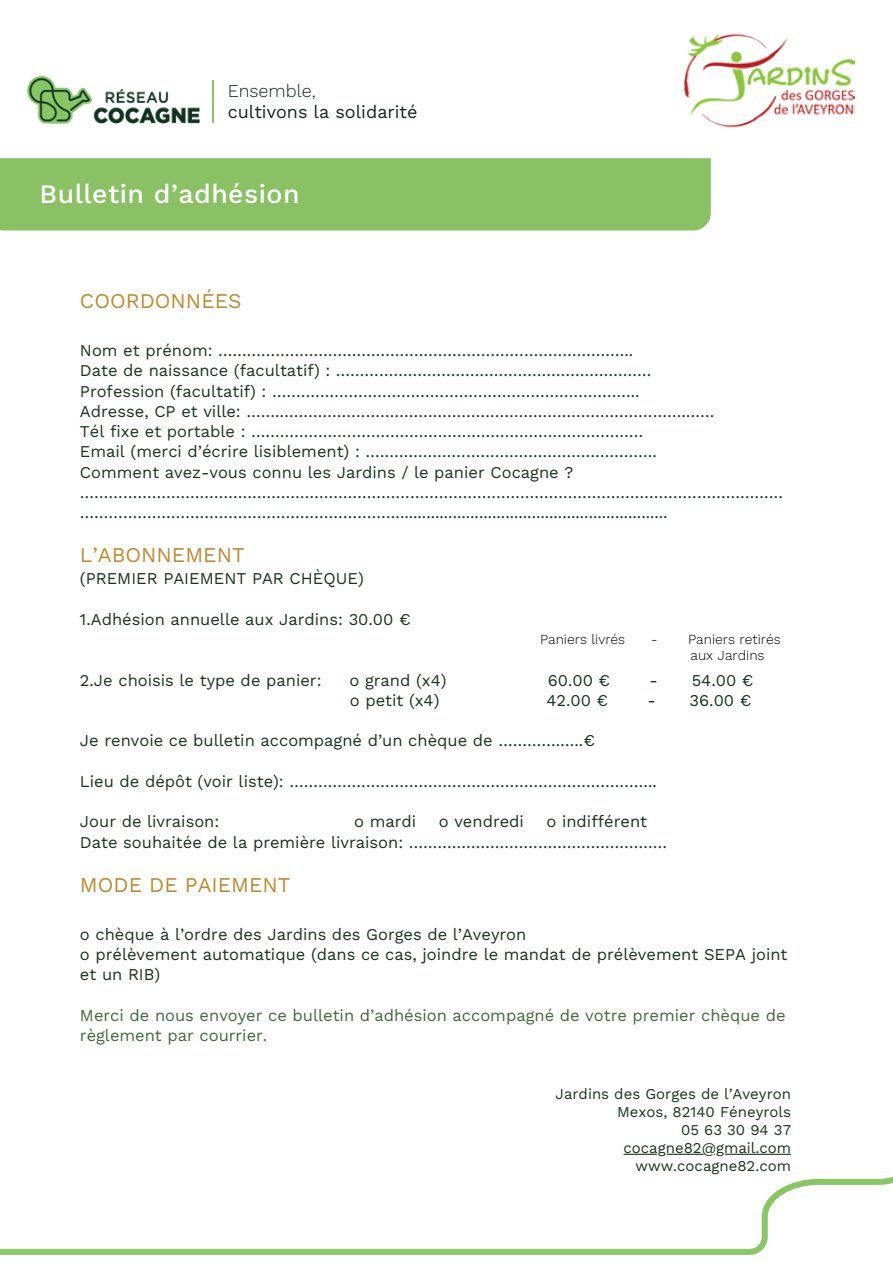
<style>
.page{position:relative;width:893px;height:1263px;background:#fff}
.page>*{position:absolute;margin:0;border:0;box-sizing:border-box;transform-origin:0 0}
.t1{font:500 26.7px "Work Sans";letter-spacing:.015em;color:#fff}
.t2{font:21px "Work Sans";color:#bb8b30}
.t3{font:18px "Work Sans";color:#19231f}
.t4{font:300 18px "Work Sans";color:#19231f}
.t5{font:16.5px/20.2px "Work Sans";color:#1a3420}
.t6{font:16.5px/20.2px "Work Sans";color:#41693d}
.t7{font:15px/18px "Work Sans";color:#1a3420;text-align:right}
.t8{font:300 13.8px/16.5px "Work Sans";color:#000}
</style>
<div class="page">
<hr style="left:213px;top:80px;width:1px;height:43px;background:#8ac165">
<img style="left:27px;top:77px;width:172px;height:46px">
<div style="left:0;top:158px;width:711px;height:72px;background:#8ac165"></div>
<img style="left:684px;top:33px;width:170px;height:95px">
<hr style="left:725px;top:1154px;width:66px;height:1px;background:#1a3420">
<hr style="left:667px;top:1154px;width:36px;height:1px;background:#1a3420">
<hr style="left:623px;top:1154px;width:34px;height:1px;background:#1a3420">
<svg style="left:0;top:1176px;width:893px;height:79px"></svg>
<p class="t4" style="left:228px;top:77px;width:90px">Ensemble,</p>
<p class="t3" style="left:228px;top:98px;width:191px">cultivons la solidarité</p>
<h1 class="t1" style="left:40px;top:173px;width:261px">Bulletin d’adhésion</h1>
<p class="t2" style="left:80px;top:284px;width:163px">COORDONNÉES</p>
<p class="t5" style="left:80px;top:340px;width:705px">Nom et prénom: …….……………………………………………………………………..<br>Date de naissance (facultatif) : …………………………………………………………<br>Profession (facultatif) : …………………………………………………………………..<br>Adresse, CP et ville: …….………………………………………………………………………….……<br>Tél fixe et portable : ……………………………………………………………………….<br>Email (merci d’écrire lisiblement) : …………………………………………………….<br>Comment avez-vous connu les Jardins / le panier Cocagne ? ………………………………………………………………………………………………………………………………… …………………………………………………………..............................................................</p>
<p class="t2" style="left:80px;top:539px;width:166px">L’ABONNEMENT</p>
<p class="t5" style="left:80px;top:568px;width:285px">(PREMIER PAIEMENT PAR CHÈQUE)</p>
<p class="t5" style="left:80px;top:608px;width:332px">1.Adhésion annuelle aux Jardins: 30.00 €</p>
<p class="t8" style="left:540px;top:630px;width:87px">Paniers livrés</p>
<p class="t8" style="left:691px;top:630px;width:92px;text-indent:-39px">- Paniers retirés aux Jardins</p>
<p class="t5" style="left:80px;top:669px;width:243px">2.Je choisis le type de panier:</p>
<p class="t5" style="left:350px;top:669px;width:98px">o grand (x4)</p>
<p class="t5" style="left:548px;top:669px;width:64px">60.00 €</p>
<p class="t5" style="left:649px;top:669px;width:105px">- 54.00 €</p>
<p class="t5" style="left:350px;top:689px;width:91px">o petit (x4)</p>
<p class="t5" style="left:546px;top:689px;width:63px">42.00 €</p>
<p class="t5" style="left:647px;top:689px;width:105px">- 36.00 €</p>
<p class="t5" style="left:80px;top:730px;width:516px">Je renvoie ce bulletin accompagné d’un chèque de ………….…..€</p>
<p class="t5" style="left:80px;top:770px;width:578px">Lieu de dépôt (voir liste): …………………………………………………………………..</p>
<p class="t5" style="left:80px;top:811px;width:141px">Jour de livraison:</p>
<p class="t5" style="left:354px;top:811px;width:64px">o mardi</p>
<p class="t5" style="left:439px;top:811px;width:87px">o vendredi</p>
<p class="t5" style="left:80px;top:811px;width:589px;text-indent:466px">o indifférent<br>Date souhaitée de la première livraison: ………………………………………………</p>
<p class="t2" style="left:80px;top:868px;width:212px">MODE DE PAIEMENT</p>
<p class="t5" style="left:80px;top:923px;width:709px">o chèque à l’ordre des Jardins des Gorges de l’Aveyron<br>o prélèvement automatique (dans ce cas, joindre le mandat de prélèvement SEPA joint et un RIB)</p>
<p class="t6" style="left:80px;top:1004px;width:707px">Merci de nous envoyer ce bulletin d’adhésion accompagné de votre premier chèque de règlement par courrier.</p>
<p class="t7" style="left:555px;top:1084px;width:237px">Jardins des Gorges de l’Aveyron<br>Mexos, 82140 Féneyrols<br>05 63 30 94 37 cocagne82@gmail.com www.cocagne82.com</p>
</div>
